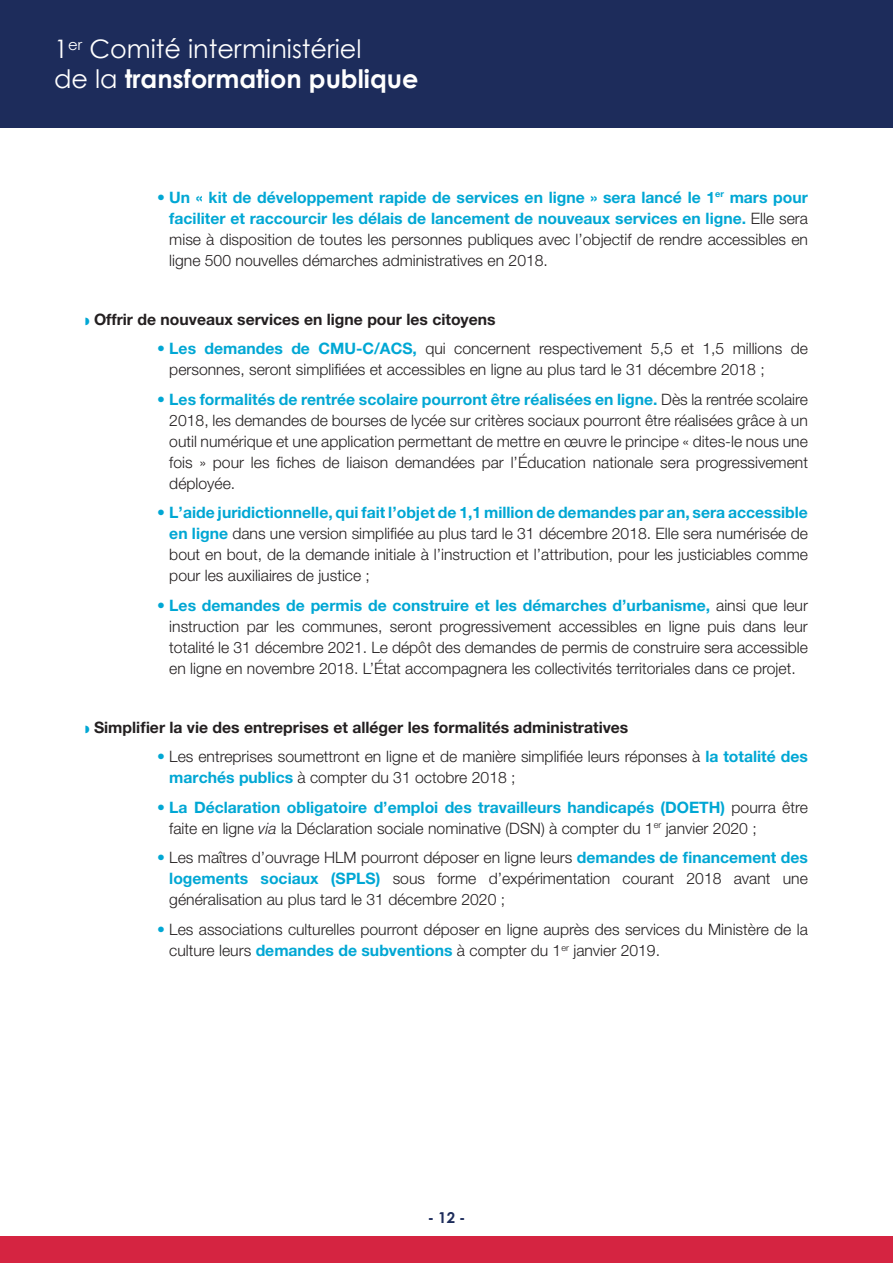
<style>
.page{position:relative;width:893px;height:1263px;background:#fff}
.page>*{position:absolute;margin:0;border:0;box-sizing:border-box;transform-origin:0 0}
.t1{font:25.5px/30px "Century Gothic";color:#fff}
.t2{font:300 15.75px/21px "Helvetica Neue LT Pro";color:#231f20;text-align:justify}
.t3{font:700 15.75px "Helvetica Neue LT Pro";color:#231f20}
.t4{font:700 15px "Century Gothic";color:#1d2c5b}
.s1{font-weight:700}
.s2{color:#00a7d4}
.s3{font-weight:700;color:#00a7d4}
.s4{font-style:italic}
</style>
<div class="page">
<div style="left:0;top:0;width:893px;height:128px;background:#1d2c5b"></div>
<div style="left:0;top:1236px;width:893px;height:27px;background:#d52441"></div>
<h1 class="t1" style="left:54px;top:34px;width:366px">1<sup>er</sup> Comité interministériel<br>de la <span class="s1">transformation publique</span></h1>
<p class="t2" style="left:169px;top:186px;width:640px;text-indent:-12px"><span class="s2">•</span> <span class="s3">Un « kit de développement rapide de services en ligne » sera lancé le 1</span><sup>er</sup> <span class="s3">mars pour faciliter et raccourcir les délais de lancement de nouveaux services en ligne.</span> Elle sera mise à disposition de toutes les personnes publiques avec l’objectif de rendre accessibles en ligne 500 nouvelles démarches administratives en 2018.</p>
<p class="t3" style="left:94px;top:309px;width:403px">Offrir de nouveaux services en ligne pour les citoyens</p>
<p class="t2" style="left:169px;top:338px;width:640px;text-indent:-12px"><span class="s2">•</span> <span class="s3">Les demandes de CMU-C/ACS,</span> qui concernent respectivement 5,5 et 1,5 millions de personnes, seront simplifiées et accessibles en ligne au plus tard le 31 décembre 2018 ;</p>
<p class="t2" style="left:169px;top:388px;width:640px;text-indent:-12px"><span class="s2">•</span> <span class="s3">Les formalités de rentrée scolaire pourront être réalisées en ligne.</span> Dès la rentrée scolaire 2018, les demandes de bourses de lycée sur critères sociaux pourront être réalisées grâce à un outil numérique et une application permettant de mettre en œuvre le principe « dites-le nous une fois » pour les fiches de liaison demandées par l’Éducation nationale sera progressivement déployée.</p>
<p class="t2" style="left:169px;top:502px;width:640px;text-indent:-12px"><span class="s2">•</span> <span class="s3">L’aide juridictionnelle, qui fait l’objet de 1,1 million de demandes par an, sera accessible en ligne</span> dans une version simplifiée au plus tard le 31 décembre 2018. Elle sera numérisée de bout en bout, de la demande initiale à l’instruction et l’attribution, pour les justiciables comme pour les auxiliaires de justice ;</p>
<p class="t2" style="left:169px;top:594px;width:640px;text-indent:-12px"><span class="s2">•</span> <span class="s3">Les demandes de permis de construire et les démarches d’urbanisme,</span> ainsi que leur instruction par les communes, seront progressivement accessibles en ligne puis dans leur totalité le 31 décembre 2021. Le dépôt des demandes de permis de construire sera accessible en ligne en novembre 2018. L’État accompagnera les collectivités territoriales dans ce projet.</p>
<p class="t3" style="left:94px;top:717px;width:536px">Simplifier la vie des entreprises et alléger les formalités administratives</p>
<p class="t2" style="left:169px;top:746px;width:640px;text-indent:-12px"><span class="s2">•</span> Les entreprises soumettront en ligne et de manière simplifiée leurs réponses à <span class="s3">la totalité des marchés publics</span> à compter du 31 octobre 2018 ;</p>
<p class="t2" style="left:169px;top:796px;width:640px;text-indent:-12px"><span class="s2">•</span> <span class="s3">La Déclaration obligatoire d’emploi des travailleurs handicapés (DOETH)</span> pourra être faite en ligne <span class="s4">via</span> la Déclaration sociale nominative (DSN) à compter du 1<sup>er</sup> janvier 2020 ;</p>
<p class="t2" style="left:169px;top:847px;width:640px;text-indent:-12px"><span class="s2">•</span> Les maîtres d’ouvrage HLM pourront déposer en ligne leurs <span class="s3">demandes de financement des logements sociaux (SPLS)</span> sous forme d’expérimentation courant 2018 avant une généralisation au plus tard le 31 décembre 2020 ;</p>
<p class="t2" style="left:169px;top:918px;width:640px;text-indent:-12px"><span class="s2">•</span> Les associations culturelles pourront déposer en ligne auprès des services du Ministère de la culture leurs <span class="s3">demandes de subventions</span> à compter du 1<sup>er</sup> janvier 2019.</p>
<p class="t4" style="left:428px;top:1208px;width:39px">- 12 -</p>
</div>
